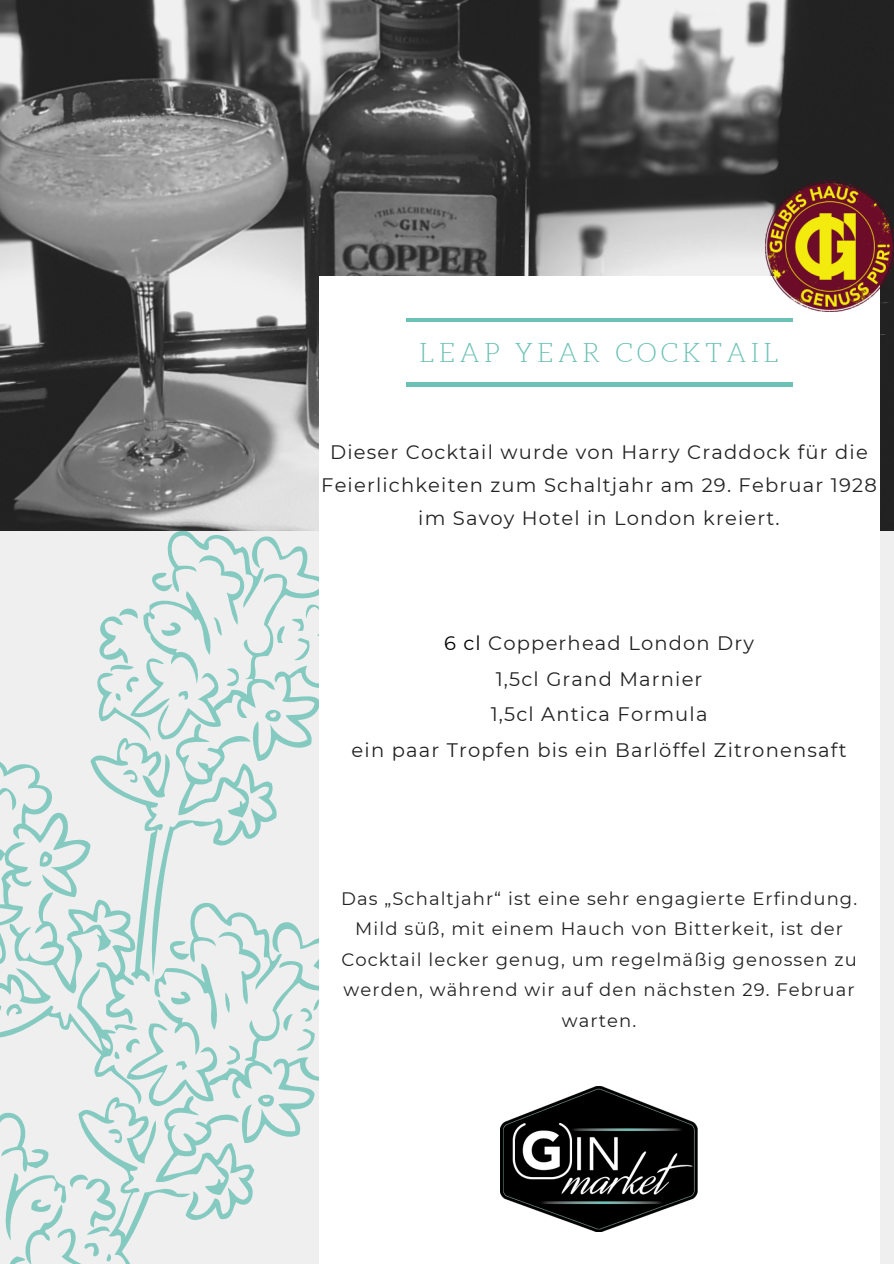
<style>
.page{position:relative;width:894px;height:1264px;background:#fff}
.page>*{position:absolute;margin:0;border:0;box-sizing:border-box;transform-origin:0 0}
.t1{font:300 26.55px "Aleo";letter-spacing:.16em;color:#6bc1b5}
.t2{font:19.5px/35.8px "Montserrat";letter-spacing:.06em;color:#222;text-align:center}
.t3{font:18px/30.5px "Montserrat";letter-spacing:.06em;color:#222;text-align:center}
.s1{color:#000}
</style>
<div class="page">
<svg style="left:0;top:531px;width:319px;height:732px"></svg>
<img style="left:0;top:0;width:893px;height:530px">
<div style="left:319px;top:276px;width:559px;height:987px;background:#fff"></div>
<hr style="left:406px;top:318px;width:386px;height:4px;background:#6bc1b5">
<hr style="left:405px;top:383px;width:387px;height:3px;background:#6bc1b5">
<img style="left:764px;top:182px;width:129px;height:129px">
<img style="left:500px;top:1086px;width:197px;height:145px">
<h1 class="t1" style="left:419px;top:338px;width:361px">LEAP YEAR COCKTAIL</h1>
<p class="t2" style="left:321px;top:435px;width:557px;line-height:33.2px">Dieser Cocktail wurde von Harry Craddock für die<br>Feierlichkeiten zum Schaltjahr am 29. Februar 1928 im Savoy Hotel in London kreiert.</p>
<p class="t2" style="left:351px;top:625px;width:496px"><span class="s1">6 cl</span> Copperhead London Dry<br>1,5cl Grand Marnier<br>1,5cl Antica Formula<br>ein paar Tropfen bis ein Barlöffel Zitronensaft</p>
<p class="t3" style="left:341px;top:883px;width:517px">Das „Schaltjahr“ ist eine sehr engagierte Erfindung.<br>Mild süß, mit einem Hauch von Bitterkeit, ist der Cocktail lecker genug, um regelmäßig genossen zu werden, während wir auf den nächsten 29. Februar warten.</p>
</div>
